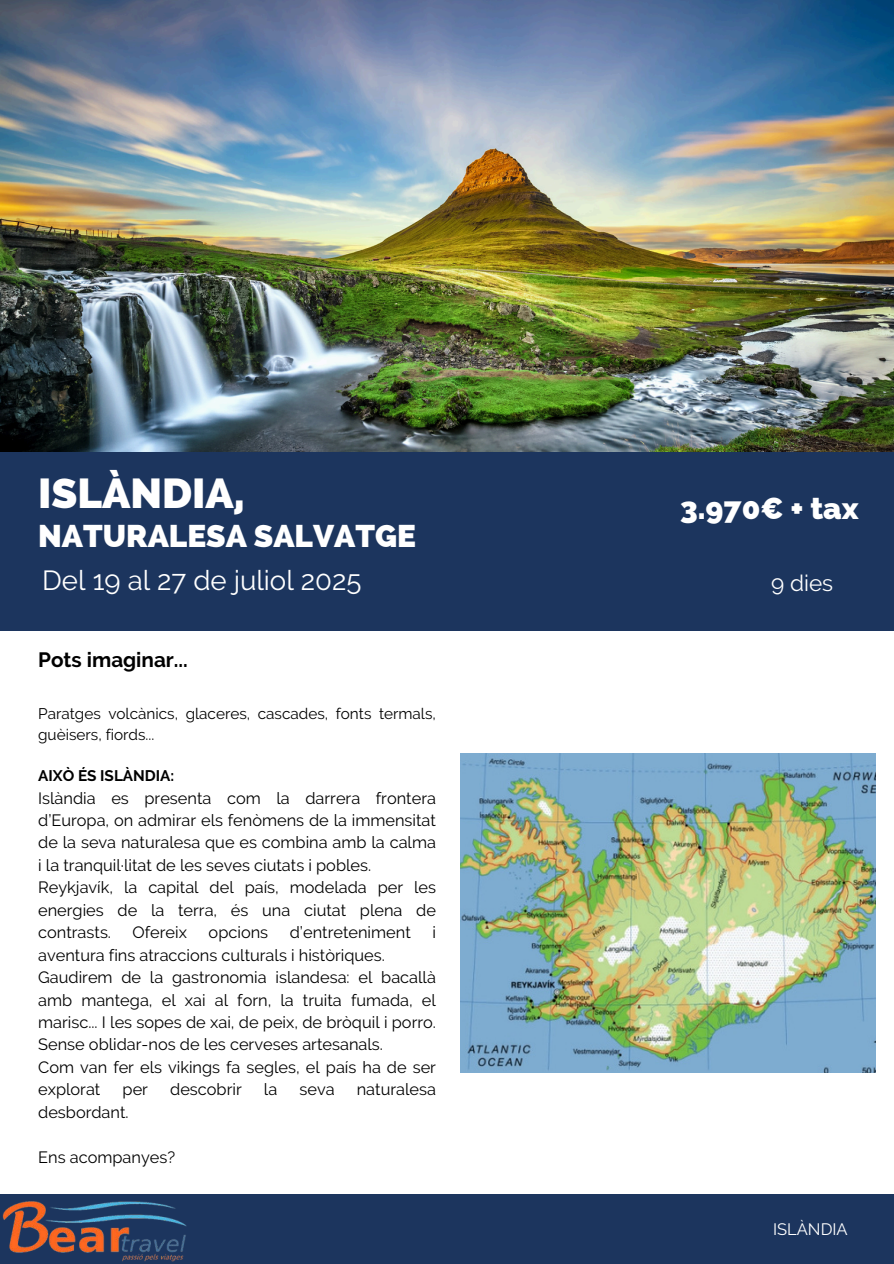
<style>
.page{position:relative;width:894px;height:1264px;background:#fff}
.page>*{position:absolute;margin:0;border:0;box-sizing:border-box;transform-origin:0 0}
.t1{font:800 42px "Raleway";color:#fff}
.t2{font:800 31.5px "Raleway";color:#fff}
.t3{font:800 30.45px "Raleway";color:#fff}
.t4{font:27.6px "Raleway";color:#fff}
.t5{font:22.5px "Raleway";color:#fff}
.t6{font:700 20.7px "Raleway";color:#000}
.t7{font:16.5px "Raleway";color:#fff}
.t8{font:16.35px/22.4px "Raleway";color:#000}
.t9{font:15.3px/20.9px "Raleway";color:#000}
.t10{font:700 15.3px "Raleway";color:#000}
</style>
<div class="page">
<img style="left:0;top:0;width:893px;height:452px">
<img style="left:460px;top:753px;width:415px;height:319px">
<div style="left:0;top:452px;width:893px;height:178px;background:#1c355e"></div>
<div style="left:0;top:1193px;width:893px;height:70px;background:#1c355e"></div>
<img style="left:2px;top:1201px;width:185px;height:61px">
<h1 class="t1" style="left:38px;top:469px;width:208px">ISLÀNDIA,</h1>
<h2 class="t2" style="left:38px;top:517px;width:379px">NATURALESA SALVATGE</h2>
<h3 class="t4" style="left:42px;top:564px;width:321px">Del 19 al 27 de juliol 2025</h3>
<p class="t6" style="left:38px;top:647px;width:151px">Pots imaginar...</p>
<p class="t9" style="left:38px;top:702px;width:399px">Paratges volcànics, glaceres, cascades, fonts termals, guèisers, fiords...</p>
<p class="t10" style="left:38px;top:767px;width:138px">AIXÒ ÉS ISLÀNDIA:</p>
<p class="t8" style="left:38px;top:786px;width:399px">Islàndia es presenta com la darrera frontera d’Europa, on admirar els fenòmens de la immensitat de la seva naturalesa que es combina amb la calma i la tranquil·litat de les seves ciutats i pobles.<br>Reykjavík, la capital del país, modelada per les energies de la terra, és una ciutat plena de contrasts.</p>
<p class="t8" style="left:133px;top:921px;width:56px">Ofereix</p>
<p class="t8" style="left:208px;top:921px;width:61px">opcions</p>
<p class="t8" style="left:290px;top:921px;width:122px">d’entreteniment</p>
<p class="t8" style="left:432px;top:921px;width:5px">i</p>
<p class="t8" style="left:38px;top:943px;width:399px">aventura fins atraccions culturals i històriques.<br>Gaudirem de la gastronomia islandesa: el bacallà amb mantega, el xai al forn, la truita fumada, el marisc... I les sopes de xai, de peix, de bròquil i porro.<br>Sense oblidar-nos de les cerveses artesanals.<br>Com van fer els vikings fa segles, el país ha de ser explorat</p>
<p class="t8" style="left:122px;top:1078px;width:27px">per</p>
<p class="t8" style="left:170px;top:1078px;width:73px">descobrir</p>
<p class="t8" style="left:264px;top:1078px;width:15px">la</p>
<p class="t8" style="left:299px;top:1078px;width:37px">seva</p>
<p class="t8" style="left:356px;top:1078px;width:81px">naturalesa</p>
<p class="t8" style="left:38px;top:1100px;width:92px">desbordant.</p>
<p class="t8" style="left:38px;top:1145px;width:138px">Ens acompanyes?</p>
<h3 class="t3" style="left:680px;top:490px;width:180px">3.970€ + tax</h3>
<h3 class="t5" style="left:771px;top:570px;width:64px">9 dies</h3>
<p class="t7" style="left:772px;top:1219px;width:76px">ISLÀNDIA</p>
</div>
